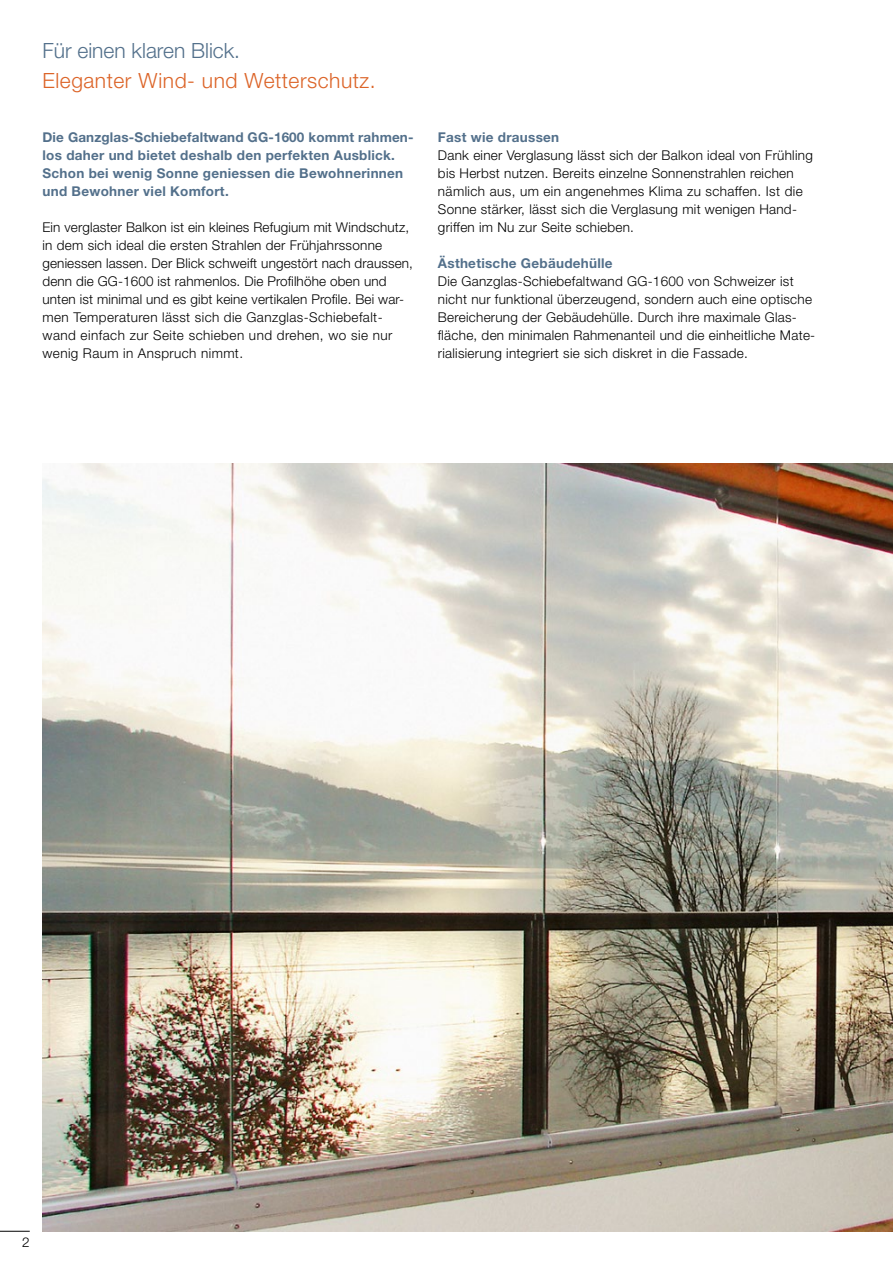
<style>
.page{position:relative;width:893px;height:1263px;background:#fff}
.page>*{position:absolute;margin:0;border:0;box-sizing:border-box;transform-origin:0 0}
.Titel_Light_14pt_Ora{font:300 21px "Helvetica Neue LT Std";letter-spacing:.025em;color:#dc6428}
.Titel_Light_14pt_Gra{font:300 21px "Helvetica Neue LT Std";color:#53708b}
.Lauftext_Light_9_pt{font:300 13.5px/18px "Helvetica Neue LT Std";letter-spacing:.02em;color:#000}
.Lauftext_Bold_9_pt_G{font:700 13.5px/18px "Helvetica Neue LT Std";letter-spacing:.02em;color:#53708b}
</style>
<div class="page">
<img style="left:43px;top:463px;width:850px;height:768px">
<hr style="left:0;top:1231px;width:30px;height:1px;background:#000">
<p class="Titel_Light_14pt_Gra" style="left:43px;top:37px;width:199px">Für einen klaren Blick.</p>
<p class="Titel_Light_14pt_Ora" style="left:43px;top:67px;width:335px">Eleganter Wind- und Wetterschutz.</p>
<p class="Lauftext_Bold_9_pt_G" style="left:43px;top:128px;width:373px">Die Ganzglas-Schiebefaltwand GG-1600 kommt rahmen&shy;los daher und bietet deshalb den perfekten Ausblick.<br>Schon bei wenig Sonne geniessen die Bewohnerinnen und Bewohner viel Komfort.</p>
<p class="Lauftext_Light_9_pt" style="left:43px;top:218px;width:372px">Ein verglaster Balkon ist ein kleines Refugium mit Windschutz, in dem sich ideal die ersten Strahlen der Frühjahrssonne geniessen lassen. Der Blick schweift ungestört nach draussen, denn die GG-1600 ist rahmenlos. Die Profilhöhe oben und unten ist minimal und es gibt keine vertikalen Profile. Bei war&shy;men Temperaturen lässt sich die Ganzglas-Schiebefalt&shy;wand einfach zur Seite schieben und drehen, wo sie nur wenig Raum in Anspruch nimmt.</p>
<p class="Lauftext_Bold_9_pt_G" style="left:438px;top:128px;width:123px">Fast wie draussen</p>
<p class="Lauftext_Light_9_pt" style="left:438px;top:146px;width:376px">Dank einer Verglasung lässt sich der Balkon ideal von Frühling bis Herbst nutzen. Bereits einzelne Sonnenstrahlen reichen nämlich aus, um ein angenehmes Klima zu schaffen. Ist die Sonne stärker, lässt sich die Verglasung mit wenigen Hand&shy;griffen im Nu zur Seite schieben.</p>
<p class="Lauftext_Bold_9_pt_G" style="left:438px;top:254px;width:176px">Ästhetische Gebäudehülle</p>
<p class="Lauftext_Light_9_pt" style="left:438px;top:272px;width:379px">Die Ganzglas-Schiebefaltwand GG-1600 von Schweizer ist nicht nur funktional überzeugend, sondern auch eine optische Bereicherung der Gebäudehülle. Durch ihre maximale Glas&shy;fläche, den minimalen Rahmenanteil und die einheitliche Mate&shy;rialisierung integriert sie sich diskret in die Fassade.</p>
<p class="Lauftext_Light_9_pt" style="left:22px;top:1233px;width:9px">2</p>
</div>
